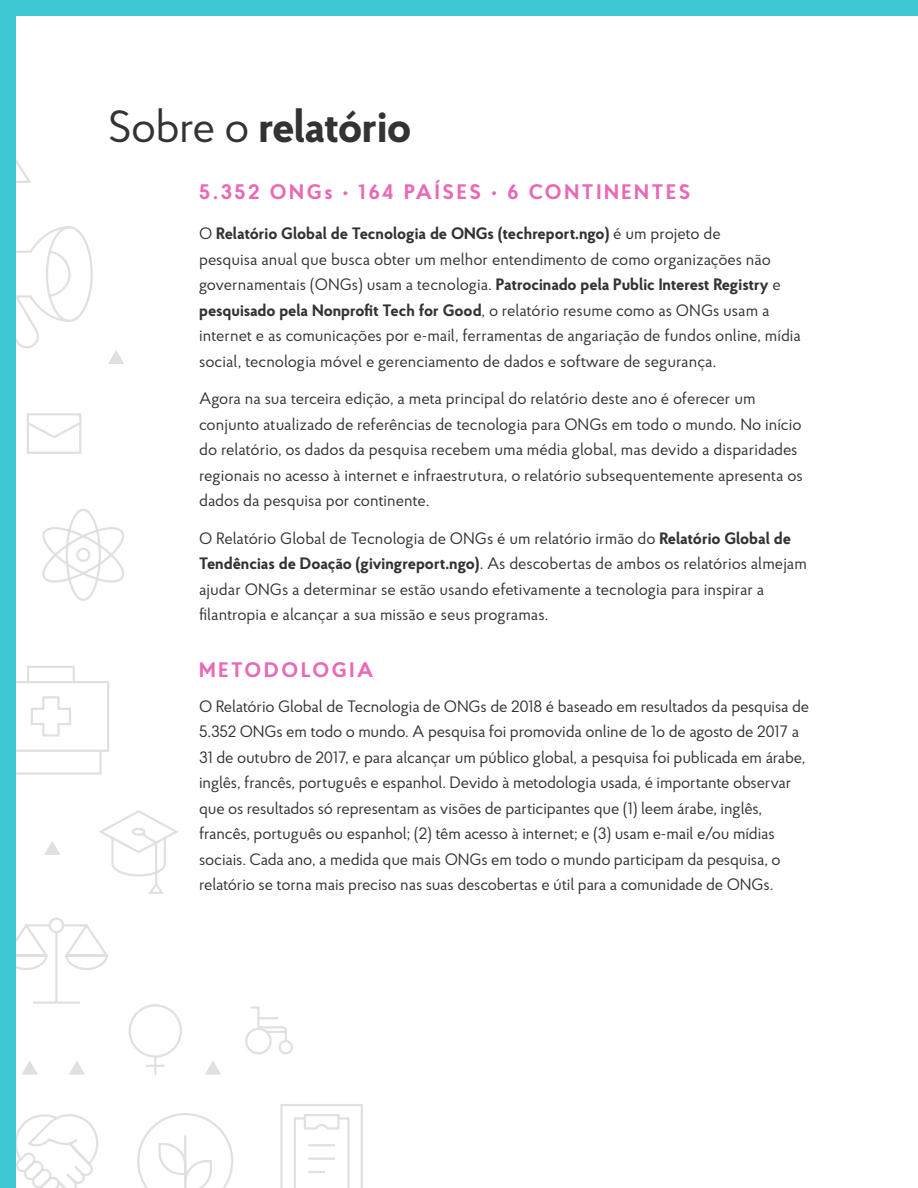
<style>
.page{position:relative;width:918px;height:1188px;background:#fff}
.page>*{position:absolute;margin:0;border:0;box-sizing:border-box;transform-origin:0 0}
.Section_Title{font:700 45px "Proba Pro";letter-spacing:-.02em;color:#333}
.NGOs___Countries{font:700 21px "Proba Pro";letter-spacing:.13em;color:#e969b5}
.Eyebrow{font:700 21px "Proba Pro";letter-spacing:.13em;color:#e969b5}
.Body{font:16.5px/25.5px "Proba Pro";letter-spacing:-.01em;color:#333}
.s1{font-weight:400}
.s2{font-weight:700}
</style>
<div class="page">
<div style="left:0;top:0;width:918px;height:15px;background:#3dc8d3"></div>
<svg style="left:15px;top:105px;width:348px;height:1083px"></svg>
<svg style="left:106px;top:349px;width:20px;height:16px"></svg>
<svg style="left:42px;top:840px;width:20px;height:16px"></svg>
<svg style="left:203px;top:1060px;width:20px;height:16px"></svg>
<svg style="left:20px;top:1060px;width:20px;height:16px"></svg>
<svg style="left:67px;top:1060px;width:20px;height:16px"></svg>
<div style="left:0;top:0;width:15px;height:1188px;background:#3dc8d3"></div>
<p class="Section_Title" style="left:108px;top:95px;width:305px"><span class="s1">Sobre o</span> relatório</p>
<p class="NGOs___Countries" style="left:199px;top:177px;width:493px">5.352 ONGs • 164 PAÍSES • 6 CONTINENTES</p>
<p class="Body" style="left:199px;top:220px;width:603px">O <span class="s2">Relatório Global de Tecnologia de ONGs (techreport.ngo)</span> é um projeto de<br>pesquisa anual que busca obter um melhor entendimento de como organizações não governamentais (ONGs) usam a tecnologia. <span class="s2">Patrocinado pela Public Interest Registry</span> e <span class="s2">pesquisado pela Nonprofit Tech for Good</span>, o relatório resume como as ONGs usam a internet e as comunicações por e-mail, ferramentas de angariação de fundos online, mídia social, tecnologia móvel e gerenciamento de dados e software de segurança.</p>
<p class="Body" style="left:199px;top:385px;width:605px">Agora na sua terceira edição, a meta principal do relatório deste ano é oferecer um conjunto atualizado de referências de tecnologia para ONGs em todo o mundo. No início do relatório, os dados da pesquisa recebem uma média global, mas devido a disparidades regionais no acesso à internet e infraestrutura, o relatório subsequentemente apresenta os dados da pesquisa por continente.</p>
<p class="Body" style="left:199px;top:525px;width:609px">O Relatório Global de Tecnologia de ONGs é um relatório irmão do <span class="s2">Relatório Global de Tendências de Doação (givingreport.ngo)</span>. As descobertas de ambos os relatórios almejam ajudar ONGs a determinar se estão usando efetivamente a tecnologia para inspirar a filantropia e alcançar a sua missão e seus programas.</p>
<p class="Eyebrow" style="left:199px;top:656px;width:176px">METODOLOGIA</p>
<p class="Body" style="left:199px;top:693px;width:612px">O Relatório Global de Tecnologia de ONGs de 2018 é baseado em resultados da pesquisa de 5.352 ONGs em todo o mundo. A pesquisa foi promovida online de 1o de agosto de 2017 a 31 de outubro de 2017, e para alcançar um público global, a pesquisa foi publicada em árabe, inglês, francês, português e espanhol. Devido à metodologia usada, é importante observar que os resultados só representam as visões de participantes que (1) leem árabe, inglês, francês, português ou espanhol; (2) têm acesso à internet; e (3) usam e-mail e/ou mídias sociais. Cada ano, a medida que mais ONGs em todo o mundo participam da pesquisa, o relatório se torna mais preciso nas suas descobertas e útil para a comunidade de ONGs.</p>
</div>
